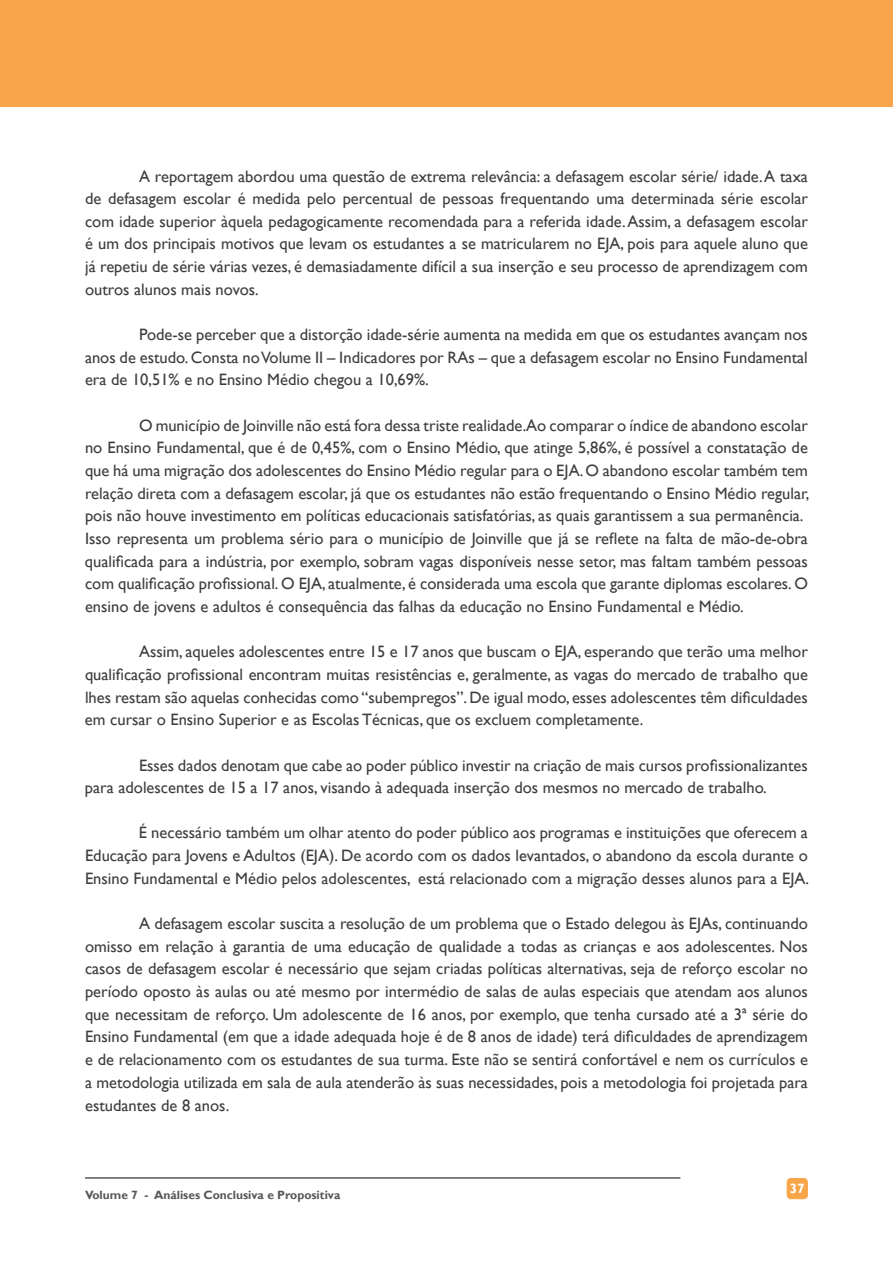
<style>
.page{position:relative;width:893px;height:1263px;background:#fff}
.page>*{position:absolute;margin:0;border:0;box-sizing:border-box;transform-origin:0 0}
.t1{font:16.5px/22.6px "Gill Sans";color:#3e3e3f;text-align:justify}
.t2{font:700 13.5px "Gill Sans";color:#fff}
.t3{font:700 12px "Gill Sans";color:#57585a}
</style>
<div class="page">
<div style="left:787px;top:1178px;width:21px;height:21px;background:#f9a64a;border-radius:4px"></div>
<div style="left:0;top:0;width:893px;height:106px;background:#f9a64a"></div>
<hr style="left:85px;top:1177px;width:595px;height:2px;background:#57585a">
<p class="t1" style="left:85px;top:165px;width:724px;text-indent:54px">A reportagem abordou uma questão de extrema relevância: a defasagem escolar série/ idade.A taxa de defasagem escolar é medida pelo percentual de pessoas frequentando uma determinada série escolar com idade superior àquela pedagogicamente recomendada para a referida idade. Assim, a defasagem escolar é um dos principais motivos que levam os estudantes a se matricularem no EJA, pois para aquele aluno que já repetiu de série várias vezes, é demasiadamente difícil a sua inserção e seu processo de aprendizagem com outros alunos mais novos.</p>
<p class="t1" style="left:85px;top:323px;width:724px;text-indent:54px">Pode-se perceber que a distorção idade-série aumenta na medida em que os estudantes avançam nos anos de estudo. Consta no Volume II – Indicadores por RAs – que a defasagem escolar no Ensino Fundamental era de 10,51% e no Ensino Médio chegou a 10,69%.</p>
<p class="t1" style="left:85px;top:414px;width:726px;text-align:left;text-indent:54px">O município de Joinville não está fora dessa triste realidade.Ao comparar o índice de abandono escolar no Ensino Fundamental, que é de 0,45%, com o Ensino Médio, que atinge 5,86%, é possível a constatação de que há uma migração dos adolescentes do Ensino Médio regular para o EJA.O abandono escolar também tem relação direta com a defasagem escolar, já que os estudantes não estão frequentando o Ensino Médio regular, pois não houve investimento em políticas educacionais satisfatórias, as quais garantissem a sua permanência.<br>Isso representa um problema sério para o município de Joinville que já se reflete na falta de mão-de-obra qualificada para a indústria, por exemplo, sobram vagas disponíveis nesse setor, mas faltam também pessoas com qualificação profissional. O EJA, atualmente, é considerada uma escola que garante diplomas escolares. O ensino de jovens e adultos é consequência das falhas da educação no Ensino Fundamental e Médio.</p>
<p class="t1" style="left:85px;top:641px;width:724px;text-indent:54px">Assim, aqueles adolescentes entre 15 e 17 anos que buscam o EJA, esperando que terão uma melhor qualificação profissional encontram muitas resistências e, geralmente, as vagas do mercado de trabalho que lhes restam são aquelas conhecidas como “subempregos”.De igual modo, esses adolescentes têm dificuldades em cursar o Ensino Superior e as EscolasTécnicas, que os excluem completamente.</p>
<p class="t1" style="left:85px;top:754px;width:724px;text-indent:54px">Esses dados denotam que cabe ao poder público investir na criação de mais cursos profissionalizantes para adolescentes de 15 a 17 anos, visando à adequada inserção dos mesmos no mercado de trabalho.</p>
<p class="t1" style="left:85px;top:822px;width:726px;text-indent:54px">É necessário também um olhar atento do poder público aos programas e instituições que oferecem a Educação para Jovens e Adultos (EJA). De acordo com os dados levantados, o abandono da escola durante o Ensino Fundamental e Médio pelos adolescentes, está relacionado com a migração desses alunos para a EJA.</p>
<p class="t1" style="left:85px;top:912px;width:724px;text-indent:54px">A defasagem escolar suscita a resolução de um problema que o Estado delegou às EJAs, continuando omisso em relação à garantia de uma educação de qualidade a todas as crianças e aos adolescentes. Nos casos de defasagem escolar é necessário que sejam criadas políticas alternativas, seja de reforço escolar no período oposto às aulas ou até mesmo por intermédio de salas de aulas especiais que atendam aos alunos que necessitam de reforço. Um adolescente de 16 anos, por exemplo, que tenha cursado até a 3ª série do Ensino Fundamental (em que a idade adequada hoje é de 8 anos de idade) terá dificuldades de aprendizagem e de relacionamento com os estudantes de sua turma. Este não se sentirá confortável e nem os currículos e a metodologia utilizada em sala de aula atenderão às suas necessidades, pois a metodologia foi projetada para estudantes de 8 anos.</p>
<p class="t3" style="left:85px;top:1188px;width:257px">Volume 7 - Análises Conclusiva e Propositiva</p>
<p class="t2" style="left:790px;top:1180px;width:16px">37</p>
</div>
